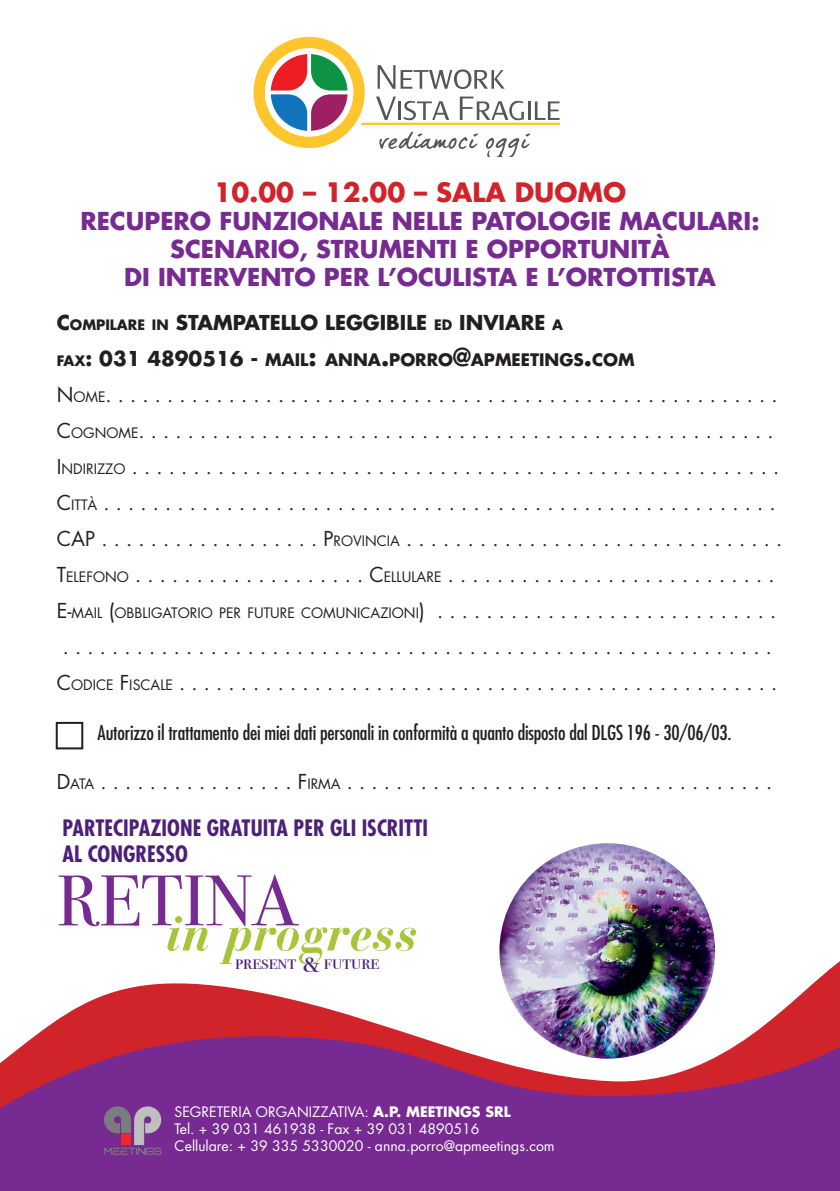
<style>
.page{position:relative;width:840px;height:1191px;background:#fff}
.page>*{position:absolute;margin:0;border:0;box-sizing:border-box;transform-origin:0 0}
.t1{font:71.8px "Bodoni Svty Two ITCTT";color:#772a91}
.t2{font:51.2px "Bauer Bodoni Bold Italic Os F";color:#a6c539}
.t3{font:32.2px "Bodoni Svty Two SCITCTT";color:#4c1f79}
.t4{font:700 26px "Futura";color:#d1232a}
.t5{font:700 24px "Futura";color:#772a91}
.t6{font:700 condensed 22px "Futura";color:#4c1f79}
.t7{font:21px "Bodoni Svty Two SCITCTT";color:#4c1f79}
.t8{font:20px "Futura";color:#231f20}
.t9{font:condensed 20px "Futura";letter-spacing:-.01em;color:#231f20}
.t10{font:700 20px "Futura";color:#231f20}
.t11{font:700 16.8px "Futura";color:#231f20}
.t12{font:14px "Futura";color:#fff}
.t13{font:14px "Futura";color:#231f20}
.t14{font:700 14px "Futura";color:#231f20}
.s1{font-style:inherit}
.s2{font-size:20px}
.s3{font-size:14px}
.s4{font-size:16.8px}
.s5{font-size:24px}
.s6{font-weight:700}
</style>
<div class="page">
<svg style="left:90px;top:921px;width:749px;height:80px"></svg>
<svg style="left:0;top:1001px;width:839px;height:190px;background:#99438a"></svg>
<img style="left:499px;top:843px;width:215px;height:215px;border-radius:108px">
<svg style="left:104px;top:1106px;width:58px;height:50px;background:#8a6395"></svg>
<div style="left:122px;top:1134px;width:8px;height:10px;background:#ee2926"></div>
<div style="left:56px;top:722px;width:27px;height:27px;border:2px solid #231f20"></div>
<svg style="left:253px;top:37px;width:306px;height:120px"></svg>
<p class="t4" style="left:213px;top:175px;width:414px">10.00 – 12.00 – SALA DUOMO</p>
<p class="t5" style="left:80px;top:205px;width:680px">RECUPERO FUNZIONALE NELLE PATOLOGIE MACULARI:</p>
<p class="t5" style="left:170px;top:233px;width:500px">SCENARIO, STRUMENTI E OPPORTUNIT<span class="s1">À</span></p>
<p class="t5" style="left:124px;top:261px;width:593px">DI INTERVENTO PER L’OCULISTA E L’ORTOTTISTA</p>
<p class="t14" style="left:57px;top:315px;width:24px"><span class="s2">C</span>OMPILARE</p>
<p class="t10" style="left:152px;top:309px;width:412px"><span class="s3">IN</span> STAMPATELLO LEGGIBILE <span class="s3">ED</span> INVIARE <span class="s3">A</span></p>
<p class="t10" style="left:57px;top:345px;width:220px"><span class="s3">FAX</span>: 031 4890516 - <span class="s4">MAIL</span></p>
<p class="t11" style="left:308px;top:348px;width:32px"><span class="s5">:</span> ANNA</p>
<p class="t11" style="left:381px;top:348px;width:22px"><span class="s5">.</span>PORRO</p>
<p class="t11" style="left:453px;top:348px;width:31px"><span class="s5">@</span>APMEETINGS</p>
<p class="t11" style="left:583px;top:348px;width:24px"><span class="s5">.</span>COM</p>
<p class="t8" style="left:57px;top:382px;width:722px">N<span class="s3">OME</span>. . . . . . . . . . . . . . . . . . . . . . . . . . . . . . . . . . . . . . . . . . . . . . . . . . . . . . .</p>
<p class="t8" style="left:57px;top:418px;width:718px">C<span class="s3">OGNOME</span>. . . . . . . . . . . . . . . . . . . . . . . . . . . . . . . . . . . . . . . . . . . . . . . . . . . .</p>
<p class="t8" style="left:57px;top:454px;width:723px">I<span class="s3">N DI RIZZO</span> . . . . . . . . . . . . . . . . . . . . . . . . . . . . . . . . . . . . . . . . . . . . . . . . . . . . .</p>
<p class="t8" style="left:57px;top:490px;width:720px">C<span class="s3">I TTÀ</span> . . . . . . . . . . . . . . . . . . . . . . . . . . . . . . . . . . . . . . . . . . . . . . . . . . . . . . .</p>
<p class="t8" style="left:57px;top:526px;width:314px">CAP . . . . . . . . . . . . . . . . . . P<span class="s3">ROVINCIA</span></p>
<p class="t8" style="left:406px;top:526px;width:377px">. . . . . . . . . . . . . . . . . . . . . . . . . . . . . . .</p>
<p class="t8" style="left:57px;top:562px;width:718px">T<span class="s3">ELEFONO</span> . . . . . . . . . . . . . . . . . . . C<span class="s3">ELLULARE</span> . . . . . . . . . . . . . . . . . . . . . . . . . . .</p>
<p class="t13" style="left:57px;top:604px;width:298px"><span class="s2">E-</span>MAI L <span class="s2">(</span>OBBLIGATORIO PER FUTURE COMUNICA</p>
<p class="t8" style="left:380px;top:598px;width:397px"><span class="s3">ZIONI</span>) . . . . . . . . . . . . . . . . . . . . . . . . . . . .</p>
<p class="t8" style="left:63px;top:634px;width:710px">. . . . . . . . . . . . . . . . . . . . . . . . . . . . . . . . . . . . . . . . . . . . . . . . . . . . . . . . . .</p>
<p class="t8" style="left:57px;top:670px;width:721px">C<span class="s3">ODICE</span> F<span class="s3">ISCALE</span> . . . . . . . . . . . . . . . . . . . . . . . . . . . . . . . . . . . . . . . . . . . . . . . . .</p>
<p class="t9" style="left:98px;top:720px;width:635px">Autorizzo il trattamento dei miei dati personali in conformità a quanto disposto dal DLGS 196 - 30/06/03.</p>
<p class="t8" style="left:57px;top:768px;width:716px">D<span class="s3">ATA</span> . . . . . . . . . . . . . . . . F <span class="s3">I RMA</span> . . . . . . . . . . . . . . . . . . . . . . . . . . . . . . . . . . .</p>
<p class="t6" style="left:62px;top:814px;width:367px">PARTECIPAZIONE GRATUITA PER GLI ISCRITTI</p>
<p class="t6" style="left:62px;top:840px;width:127px">AL CONGRESSO</p>
<p class="t1" style="left:57px;top:842px;width:241px">RETINA</p>
<p class="t2" style="left:165px;top:901px;width:254px">in progress</p>
<p class="t3" style="left:303px;top:942px;width:18px">&amp;</p>
<p class="t7" style="left:235px;top:948px;width:63px">present</p>
<p class="t7" style="left:323px;top:948px;width:57px">future</p>
<p class="t12" style="left:174px;top:1103px;width:337px">SEGRETERIA ORGANIZZATIVA: <span class="s6">A.P. MEETINGS SRL</span></p>
<p class="t12" style="left:174px;top:1119px;width:306px">Tel. + 39 031 461938 - Fax + 39 031 4890516</p>
<p class="t12" style="left:174px;top:1136px;width:381px">Cellulare: + 39 335 5330020 - anna.porro@apmeetings.com</p>
</div>
